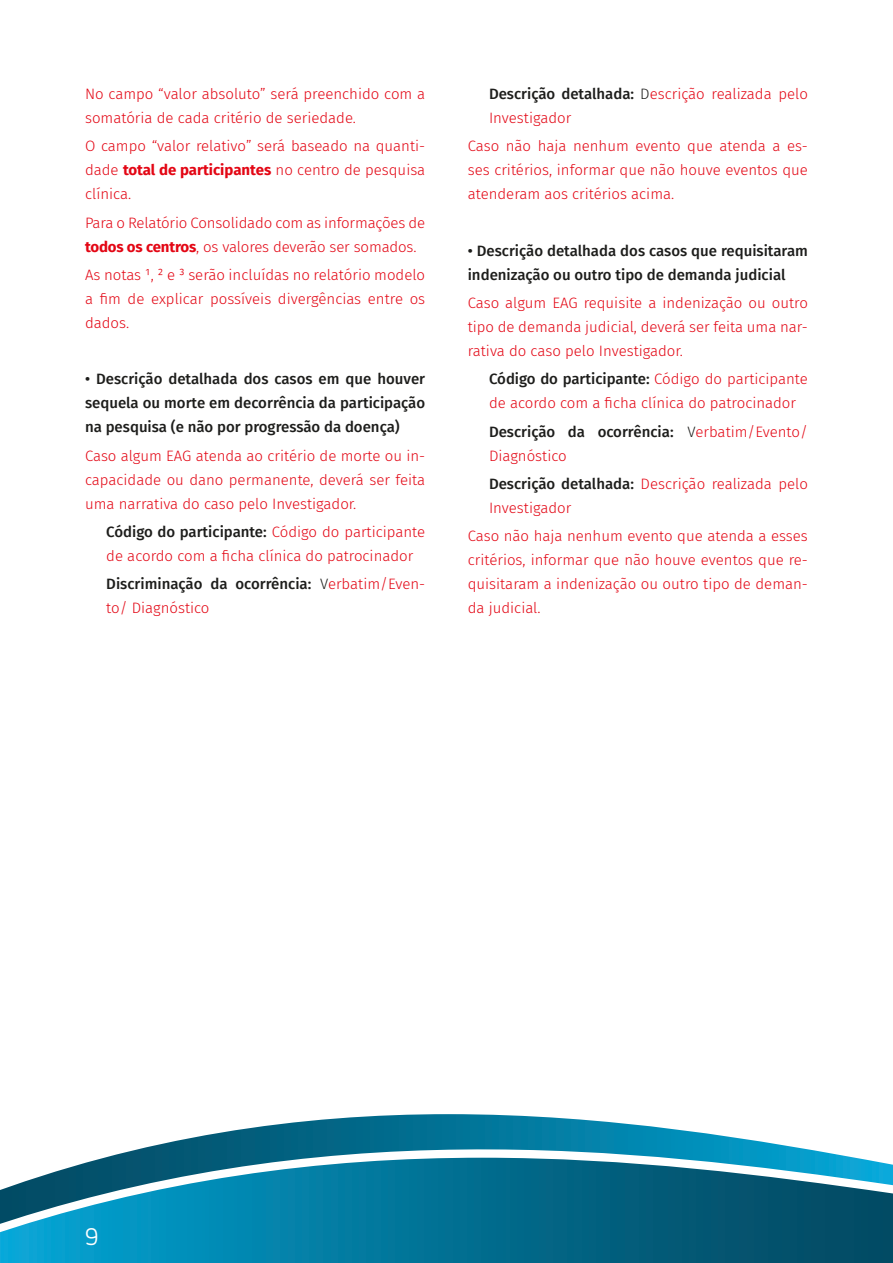
<style>
.page{position:relative;width:893px;height:1263px;background:#fff}
.page>*{position:absolute;margin:0;border:0;box-sizing:border-box;transform-origin:0 0}
.t1{font:300 26.7px "Accord Alternate";color:#fff}
.Texto{font:300 15px/24px "Fira Sans";color:#e30614;text-align:justify}
.Texto_5mm_normal{font:300 15px/24px "Fira Sans";color:#e30614}
.Texto-2{font:500 15px/24px "Fira Sans";color:#1d1d1b;text-align:justify}
.s1{font-weight:700}
.s2{font-weight:500;color:#1d1d1b}
.s3{color:#1d1d1b}
</style>
<div class="page">
<svg style="left:0;top:1231px;width:893px;height:32px;background:#027396"></svg>
<svg style="left:0;top:1114px;width:893px;height:117px"></svg>
<p class="Texto" style="left:85px;top:82px;width:342px">No campo “valor absoluto” será preenchido com a somatória de cada critério de seriedade.</p>
<p class="Texto" style="left:85px;top:134px;width:342px">O campo “valor relativo” será baseado na quanti&shy;dade <span class="s1">total de participantes</span> no centro de pesquisa clínica.</p>
<p class="Texto" style="left:85px;top:210px;width:342px">Para o Relatório Consolidado com as informações de <span class="s1">todos os centros</span>, os valores deverão ser somados.</p>
<p class="Texto" style="left:85px;top:263px;width:342px">As notas ¹, ² e ³ serão incluídas no relatório modelo a fim de explicar possíveis divergências entre os dados.</p>
<p class="Texto-2" style="left:85px;top:366px;width:342px">• Descrição detalhada dos casos em que houver sequela ou morte em decorrência da participação na pesquisa (e não por progressão da doença)</p>
<p class="Texto" style="left:85px;top:443px;width:342px">Caso algum EAG atenda ao critério de morte ou in&shy;capacidade ou dano permanente, deverá ser feita uma narrativa do caso pelo Investigador.</p>
<p class="Texto_5mm_normal" style="left:106px;top:520px;width:320px"><span class="s2">Código do participante:</span> Código do participante de acordo com a ficha clínica do patrocinador</p>
<p class="Texto_5mm_normal" style="left:106px;top:572px;width:320px"><span class="s2">Discriminação da ocorrência:</span> <span class="s3">V</span>erbatim/Even&shy;to/ Diagnóstico</p>
<p class="Texto_5mm_normal" style="left:489px;top:82px;width:320px"><span class="s2">Descrição detalhada:</span> <span class="s3">D</span>escrição realizada pelo<br>Investigador</p>
<p class="Texto" style="left:468px;top:134px;width:342px">Caso não haja nenhum evento que atenda a es&shy;ses critérios, informar que não houve eventos que atenderam aos critérios acima.</p>
<p class="Texto-2" style="left:468px;top:238px;width:342px">• Descrição detalhada dos casos que requisitaram indenização ou outro tipo de demanda judicial</p>
<p class="Texto" style="left:468px;top:291px;width:342px">Caso algum EAG requisite a indenização ou outro tipo de demanda judicial, deverá ser feita uma nar&shy;rativa do caso pelo Investigador.</p>
<p class="Texto_5mm_normal" style="left:489px;top:367px;width:320px"><span class="s2">Código do participante:</span> Código do participante de acordo com a ficha clínica do patrocinador</p>
<p class="Texto_5mm_normal" style="left:489px;top:419px;width:320px"><span class="s2">Descrição da ocorrência:</span> <span class="s3">V</span>erbatim/Evento/<br>Diagnóstico</p>
<p class="Texto_5mm_normal" style="left:489px;top:472px;width:320px"><span class="s2">Descrição detalhada:</span> Descrição realizada pelo<br>Investigador</p>
<p class="Texto" style="left:468px;top:524px;width:342px">Caso não haja nenhum evento que atenda a esses critérios, informar que não houve eventos que re&shy;quisitaram a indenização ou outro tipo de deman&shy;da judicial.</p>
<h1 class="t1" style="left:85px;top:1220px;width:15px">9</h1>
</div>
